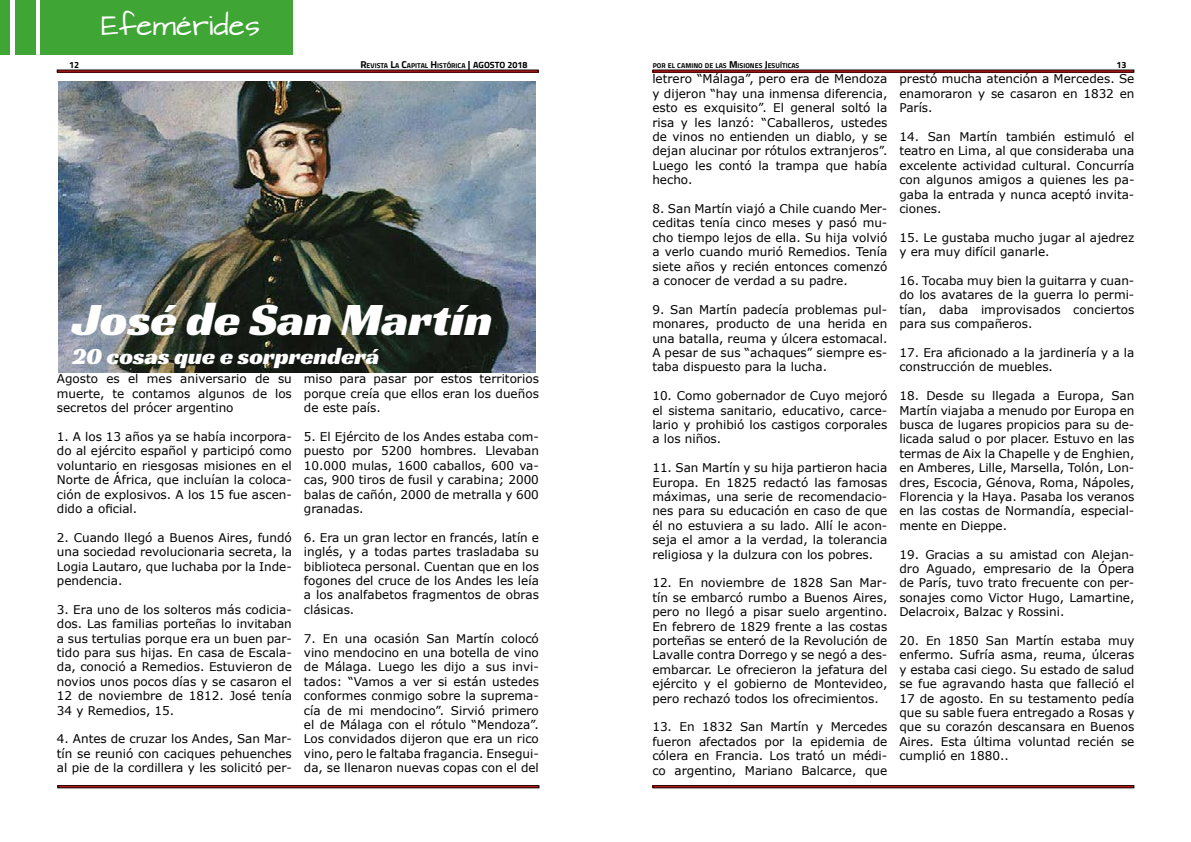
<style>
.page{position:relative;width:1191px;height:842px;background:#fff}
.page>*{position:absolute;margin:0;border:0;box-sizing:border-box;transform-origin:0 0}
.t1{font:48px "Racing Sans One";color:#fff}
.t2{font:24px "Racing Sans One";color:#fff}
.t3{font:24px "Architects Daughter";color:#fff}
.t4{font:12px/14.4px "Verdana";color:#000;text-align:justify}
.t5{font:700 9px "Titillium Web";color:#000}
.t6{font:700 7px "Titillium Web";color:#000}
.s1{font-size:10px}
.s2{font-size:9px}
</style>
<div class="page">
<div style="left:57px;top:785px;width:482px;height:3px;border:1px solid #000"></div>
<div style="left:652px;top:785px;width:482px;height:3px;border:1px solid #000"></div>
<div style="left:41px;top:0;width:252px;height:54px;background:#3fa535"></div>
<div style="left:15px;top:0;width:21px;height:54px;background:#3fa535"></div>
<div style="left:0;top:0;width:10px;height:54px;background:#3fa535"></div>
<img style="left:59px;top:81px;width:477px;height:292px">
<h2 class="t3" style="left:101px;top:12px;width:161px">Efemérides</h2>
<p class="t5" style="left:69px;top:58px;width:12px">12</p>
<p class="t6" style="left:360px;top:60px;width:130px"><span class="s1">R</span> EVISTA <span class="s1">L</span>A <span class="s1">C</span>APITAL <span class="s1">H</span>ISTÓRICA <span class="s1">|</span> <span class="s2">AGOSTO</span></p>
<p class="t5" style="left:507px;top:58px;width:22px">2018</p>
<p class="t6" style="left:652px;top:60px;width:148px">POR EL CAMINO DE LAS <span class="s1">M</span> ISIONES <span class="s1">J</span>ESUÍTICAS</p>
<p class="t5" style="left:1116px;top:58px;width:12px">13</p>
<h1 class="t1" style="left:72px;top:288px;width:422px">José de San Martín</h1>
<h2 class="t2" style="left:72px;top:340px;width:309px">20 cosas que e sorprenderá</h2>
<p class="t4" style="left:57px;top:372px;width:236px">Agosto es el mes aniversario de su muerte, te contamos algunos de los secretos del prócer argentino</p>
<p class="t4" style="left:57px;top:429px;width:236px">1. A los 13 años ya se había incorpora&shy;do al ejército español y participó como voluntario en riesgosas misiones en el Norte de África, que incluían la coloca&shy;ción de explosivos. A los 15 fue ascen&shy;dido a oficial.</p>
<p class="t4" style="left:57px;top:530px;width:236px">2. Cuando llegó a Buenos Aires, fundó una sociedad revolucionaria secreta, la Logia Lautaro, que luchaba por la Inde&shy;pendencia.</p>
<p class="t4" style="left:57px;top:602px;width:236px">3. Era uno de los solteros más codicia&shy;dos. Las familias porteñas lo invitaban a sus tertulias porque era un buen par&shy;tido para sus hijas. En casa de Escala&shy;da, conoció a Remedios. Estuvieron de novios unos pocos días y se casaron el 12 de noviembre de 1812. José tenía 34 y Remedios, 15.</p>
<p class="t4" style="left:57px;top:732px;width:236px">4. Antes de cruzar los Andes, San Mar&shy;tín se reunió con caciques pehuenches al pie de la cordillera y les solicitó per-</p>
<p class="t4" style="left:304px;top:372px;width:236px">miso para pasar por estos territorios porque creía que ellos eran los dueños de este país.</p>
<p class="t4" style="left:304px;top:429px;width:236px">5. El Ejército de los Andes estaba com&shy;puesto por 5200 hombres. Llevaban 10.000 mulas, 1600 caballos, 600 va&shy;cas, 900 tiros de fusil y carabina; 2000 balas de cañón, 2000 de metralla y 600 granadas.</p>
<p class="t4" style="left:304px;top:530px;width:236px">6. Era un gran lector en francés, latín e inglés, y a todas partes trasladaba su biblioteca personal. Cuentan que en los fogones del cruce de los Andes les leía a los analfabetos fragmentos de obras clásicas.</p>
<p class="t4" style="left:304px;top:631px;width:236px">7. En una ocasión San Martín colocó vino mendocino en una botella de vino de Málaga. Luego les dijo a sus invi&shy;tados: “Vamos a ver si están ustedes conformes conmigo sobre la suprema&shy;cía de mi mendocino”. Sirvió primero el de Málaga con el rótulo “Mendoza”.<br>Los convidados dijeron que era un rico vino, pero le faltaba fragancia. Ensegui&shy;da, se llenaron nuevas copas con el del</p>
<p class="t4" style="left:652px;top:72px;width:236px">letrero “Málaga”, pero era de Mendoza y dijeron “hay una inmensa diferencia, esto es exquisito”. El general soltó la risa y les lanzó: “Caballeros, ustedes de vinos no entienden un diablo, y se dejan alucinar por rótulos extranjeros”.<br>Luego les contó la trampa que había hecho.</p>
<p class="t4" style="left:652px;top:201px;width:236px">8. San Martín viajó a Chile cuando Mer&shy;ceditas tenía cinco meses y pasó mu&shy;cho tiempo lejos de ella. Su hija volvió a verlo cuando murió Remedios. Tenía siete años y recién entonces comenzó a conocer de verdad a su padre.</p>
<p class="t4" style="left:652px;top:302px;width:236px">9. San Martín padecía problemas pul&shy;monares, producto de una herida en una batalla, reuma y úlcera estomacal.<br>A pesar de sus “achaques” siempre es&shy;taba dispuesto para la lucha.</p>
<p class="t4" style="left:652px;top:388px;width:236px">10. Como gobernador de Cuyo mejoró el sistema sanitario, educativo, carce&shy;lario y prohibió los castigos corporales a los niños.</p>
<p class="t4" style="left:652px;top:460px;width:236px">11. San Martín y su hija partieron hacia Europa. En 1825 redactó las famosas máximas, una serie de recomendacio&shy;nes para su educación en caso de que él no estuviera a su lado. Allí le acon&shy;seja el amor a la verdad, la tolerancia religiosa y la dulzura con los pobres.</p>
<p class="t4" style="left:652px;top:576px;width:236px">12. En noviembre de 1828 San Mar&shy;tín se embarcó rumbo a Buenos Aires, pero no llegó a pisar suelo argentino.<br>En febrero de 1829 frente a las costas porteñas se enteró de la Revolución de Lavalle contra Dorrego y se negó a des&shy;embarcar. Le ofrecieron la jefatura del ejército y el gobierno de Montevideo, pero rechazó todos los ofrecimientos.</p>
<p class="t4" style="left:652px;top:720px;width:236px">13. En 1832 San Martín y Mercedes fueron afectados por la epidemia de cólera en Francia. Los trató un médi&shy;co argentino, Mariano Balcarce, que</p>
<p class="t4" style="left:899px;top:72px;width:236px">prestó mucha atención a Mercedes. Se enamoraron y se casaron en 1832 en París.</p>
<p class="t4" style="left:899px;top:129px;width:236px">14. San Martín también estimuló el teatro en Lima, al que consideraba una excelente actividad cultural. Concurría con algunos amigos a quienes les pa&shy;gaba la entrada y nunca aceptó invita&shy;ciones.</p>
<p class="t4" style="left:899px;top:230px;width:236px">15. Le gustaba mucho jugar al ajedrez y era muy difícil ganarle.</p>
<p class="t4" style="left:899px;top:273px;width:236px">16. Tocaba muy bien la guitarra y cuan&shy;do los avatares de la guerra lo permi&shy;tían, daba improvisados conciertos para sus compañeros.</p>
<p class="t4" style="left:899px;top:345px;width:236px">17. Era aficionado a la jardinería y a la construcción de muebles.</p>
<p class="t4" style="left:899px;top:388px;width:236px">18. Desde su llegada a Europa, San Martín viajaba a menudo por Europa en busca de lugares propicios para su de&shy;licada salud o por placer. Estuvo en las termas de Aix la Chapelle y de Enghien, en Amberes, Lille, Marsella, Tolón, Lon&shy;dres, Escocia, Génova, Roma, Nápoles, Florencia y la Haya. Pasaba los veranos en las costas de Normandía, especial&shy;mente en Dieppe.</p>
<p class="t4" style="left:899px;top:547px;width:236px">19. Gracias a su amistad con Alejan&shy;dro Aguado, empresario de la Ópera de París, tuvo trato frecuente con per&shy;sonajes como Victor Hugo, Lamartine, Delacroix, Balzac y Rossini.</p>
<p class="t4" style="left:899px;top:633px;width:236px">20. En 1850 San Martín estaba muy enfermo. Sufría asma, reuma, úlceras y estaba casi ciego. Su estado de salud se fue agravando hasta que falleció el 17 de agosto. En su testamento pedía que su sable fuera entregado a Rosas y que su corazón descansara en Buenos Aires. Esta última voluntad recién se cumplió en 1880..</p>
</div>
